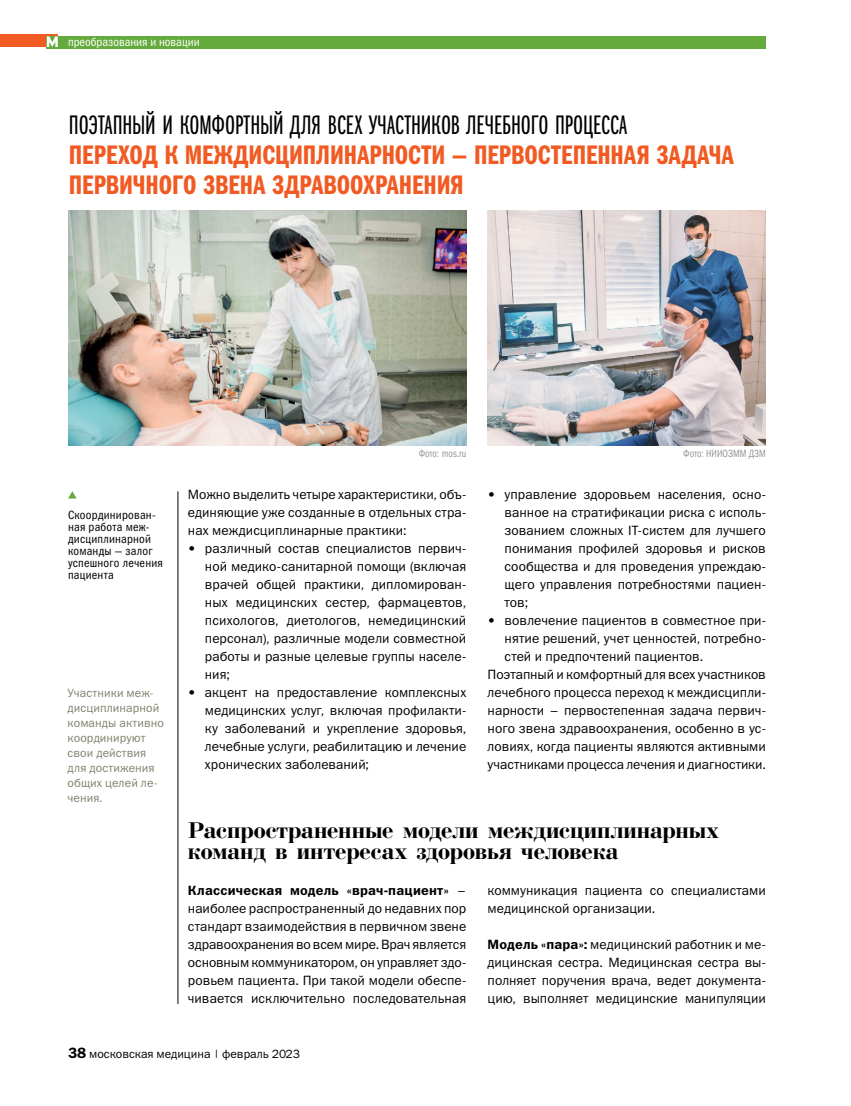
<style>
.page{position:relative;width:851px;height:1106px;background:#fff}
.page>*{position:absolute;margin:0;border:0;box-sizing:border-box;transform-origin:0 0}
.t1{font:27px/30px "Franklin Gothic Demi Cmp ITC";color:#f15a22}
.t2{font:27px "Franklin Gothic Book X Cmp ITC";color:#000}
.t3{font:24px/21px "Bodoni Bold Cyrillic";letter-spacing:-.005em;color:#000}
.t4{font:13.5px/18px "Franklin Gothic Book ITC";color:#000;text-align:justify}
.t5{font:13.5px "Franklin Gothic Demi C";letter-spacing:.015em;color:#000}
.t6{font:12px/15px "Franklin Gothic Book ITC";letter-spacing:.005em;color:#82806d}
.t7{font:12px/12px "Franklin Gothic Book Cond ITC";letter-spacing:.015em;color:#000}
.t8{font:12px "Franklin Gothic Book ITC";color:#000}
.t9{font:12px "Franklin Gothic Book Cond ITC";color:#fff}
.t10{font:10.5px "Franklin Gothic Book Cond ITC";color:#939598;scale:.9 1}
.s1{font-family:"Franklin Gothic Book ITC"}
.s2{font-family:"Franklin Gothic Demi C"}
.s3{font-family:"Franklin Gothic Demi ITC";font-size:15px}
</style>
<div class="page">
<img style="left:487px;top:211px;width:278px;height:234px">
<img style="left:68px;top:211px;width:398px;height:234px">
<hr style="left:178px;top:491px;width:1px;height:512px;background:#000">
<svg style="left:68px;top:491px;width:9px;height:7px"></svg>
<div style="left:0;top:34px;width:45px;height:13px;background:#f15a22"></div>
<svg style="left:45px;top:34px;width:13px;height:13px"></svg>
<div style="left:47px;top:36px;width:718px;height:13px;background:#64aa3c"></div>
<svg style="left:47px;top:36px;width:11px;height:11px"></svg>
<p class="t9" style="left:68px;top:35px;width:133px">преобразования и новации</p>
<h1 class="t2" style="left:69px;top:110px;width:560px">ПОЭТАПНЫЙ И КОМФОРТНЫЙ ДЛЯ ВСЕХ УЧАСТНИКОВ ЛЕЧЕБНОГО ПРОЦЕССА</h1>
<h1 class="t1" style="left:69px;top:139px;width:666px">ПЕРЕХОД К МЕЖДИСЦИПЛИНАРНОСТИ — ПЕРВОСТЕПЕННАЯ ЗАДАЧА<br>ПЕРВИЧНОГО ЗВЕНА ЗДРАВООХРАНЕНИЯ</h1>
<p class="t7" style="left:68px;top:509px;width:96px">Скоординирован&shy;ная работа меж&shy;дисциплинарной команды — залог успешного лечения пациента</p>
<p class="t6" style="left:68px;top:685px;width:98px">Участники меж&shy;дисциплинарной команды активно координируют свои действия для достижения общих целей ле&shy;чения.</p>
<p class="t10" style="left:418px;top:447px;width:54px">Фото: mos.ru</p>
<p class="t10" style="left:683px;top:447px;width:93px">Фото: НИИОЗММ ДЗМ</p>
<p class="t4" style="left:188px;top:485px;width:280px">Можно выделить четыре характеристики, объ&shy;единяющие уже созданные в отдельных стра&shy;нах междисциплинарные практики:</p>
<p class="t4" style="left:205px;top:539px;width:263px;text-indent:-17px">• различный состав специалистов первич&shy;ной медико-санитарной помощи (включая врачей общей практики, дипломирован&shy;ных медицинских сестер, фармацевтов, психологов, диетологов, немедицинский персонал), различные модели совместной работы и разные целевые группы населе&shy;ния;</p>
<p class="t4" style="left:205px;top:683px;width:263px;text-indent:-17px">• акцент на предоставление комплексных медицинских услуг, включая профилакти&shy;ку заболеваний и укрепление здоровья, лечебные услуги, реабилитацию и лечение хронических заболеваний;</p>
<p class="t4" style="left:504px;top:485px;width:263px;text-indent:-17px">• управление здоровьем населения, осно&shy;ванное на стратификации риска с исполь&shy;зованием сложных IT-систем для лучшего понимания профилей здоровья и рисков сообщества и для проведения упреждаю&shy;щего управления потребностями пациен&shy;тов;</p>
<p class="t4" style="left:487px;top:611px;width:280px">• вовлечение пациентов в совместное при-</p>
<p class="t4" style="left:504px;top:629px;width:263px">нятие решений, учет ценностей, потребно-</p>
<p class="t4" style="left:504px;top:647px;width:200px">стей и предпочтений пациентов.</p>
<p class="t4" style="left:487px;top:665px;width:280px">Поэтапный и комфортный для всех участников</p>
<p class="t4" style="left:487px;top:683px;width:280px">лечебного процесса переход к междисципли-</p>
<p class="t4" style="left:487px;top:701px;width:280px">нарности – первостепенная задача первич-</p>
<p class="t4" style="left:487px;top:719px;width:280px">ного звена здравоохранения, особенно в ус-</p>
<p class="t4" style="left:487px;top:737px;width:280px">ловиях, когда пациенты являются активными</p>
<p class="t4" style="left:487px;top:755px;width:280px">участниками процесса лечения и диагностики.</p>
<h2 class="t3" style="left:188px;top:820px;width:532px">Распространенные модели междисциплинарных команд в интересах здоровья человека</h2>
<p class="t5" style="left:188px;top:883px;width:280px">Классическая модель «врач-пациент» <span class="s1">–</span></p>
<p class="t4" style="left:188px;top:899px;width:280px">наиболее распространенный до недавних пор стандарт взаимодействия в первичном звене здравоохранения во всем мире. Врач является основным коммуникатором, он управляет здо&shy;ровьем пациента. При такой модели обеспе&shy;чивается исключительно последовательная</p>
<p class="t4" style="left:487px;top:881px;width:280px">коммуникация пациента со специалистами медицинской организации.</p>
<p class="t4" style="left:487px;top:935px;width:280px"><span class="s2">Модель «пара»:</span> медицинский работник и ме&shy;дицинская сестра. Медицинская сестра вы&shy;полняет поручения врача, ведет документа&shy;цию, выполняет медицинские манипуляции</p>
<p class="t8" style="left:68px;top:1045px;width:233px"><span class="s3">38</span> московская медицина | февраль 2023</p>
</div>
